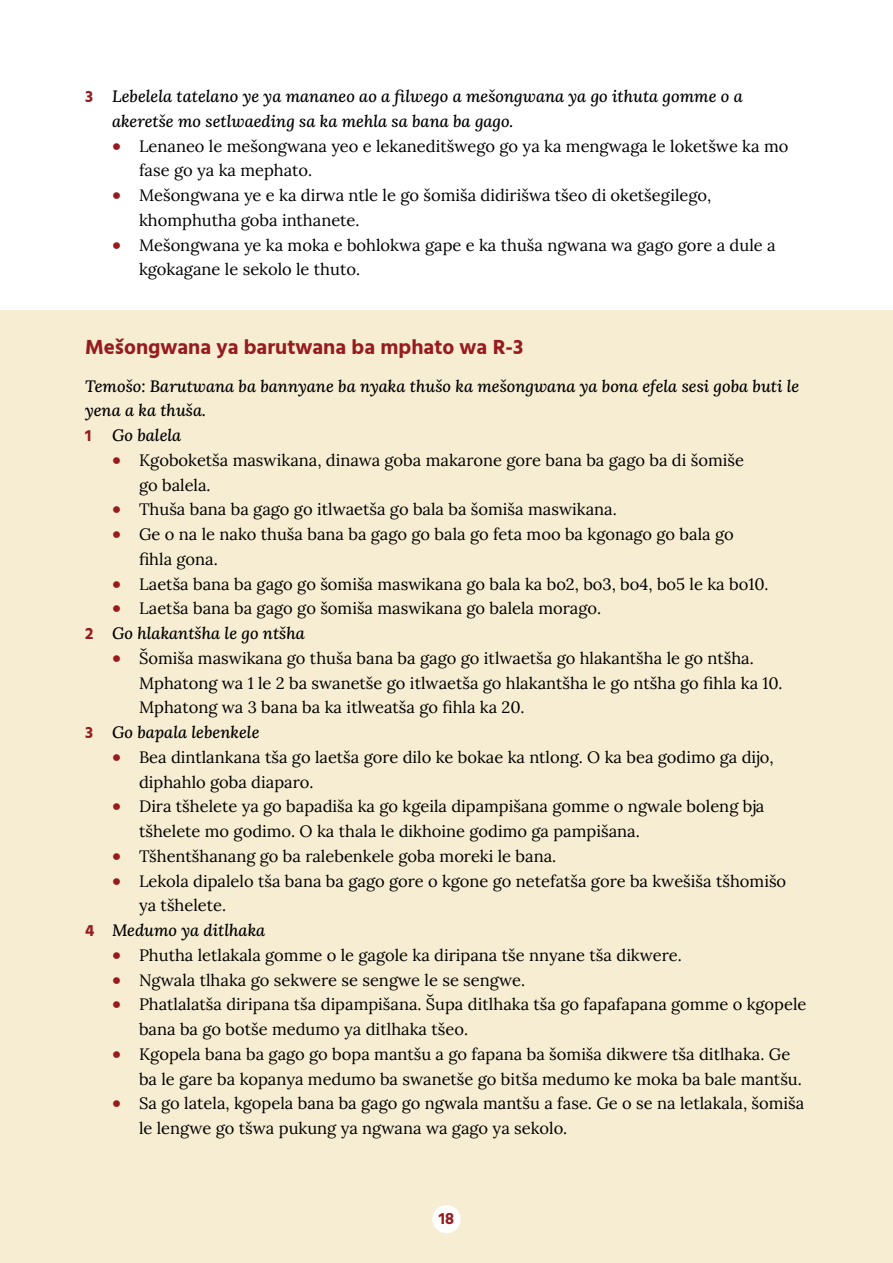
<style>
.page{position:relative;width:893px;height:1263px;background:#fff}
.page>*{position:absolute;margin:0;border:0;box-sizing:border-box;transform-origin:0 0}
.t1{font:700 21px "Hind";color:#971b1e}
.t2{font:16.5px/24.8px "Lora";color:#000}
.t3{font:italic 500 16.5px/24.8px "Lora";color:#000}
.t4{font:700 16.5px "Hind";color:#971b1e}
.s1{font-family:"Hind";font-weight:700;font-style:normal;color:#971b1e}
.s2{font-size:22.5px;color:#971b1e}
.s3{font-family:"Hind";font-weight:700;color:#971b1e}
.s4{font-weight:500;font-style:italic}
</style>
<div class="page">
<div style="left:0;top:310px;width:893px;height:953px;background:#f6edd2"></div>
<div style="left:432px;top:1205px;width:29px;height:28px;background:#fff;border-radius:50%"></div>
<p class="t3" style="left:112px;top:83px;width:632px;text-indent:-27px"><span class="s1">3</span> Lebelela tatelano ye ya mananeo ao a filwego a mešongwana ya go ithuta gomme o a akeretše mo setlwaeding sa ka mehla sa bana ba gago.</p>
<p class="t2" style="left:139px;top:132px;width:651px;text-indent:-27px"><span class="s2">•</span> Lenaneo le mešongwana yeo e lekaneditšwego go ya ka mengwaga le loketšwe ka mo fase go ya ka mephato.</p>
<p class="t2" style="left:139px;top:182px;width:574px;text-indent:-27px"><span class="s2">•</span> Mešongwana ye e ka dirwa ntle le go šomiša didirišwa tšeo di oketšegilego, khomphutha goba inthanete.</p>
<p class="t2" style="left:139px;top:231px;width:638px;text-indent:-27px"><span class="s2">•</span> Mešongwana ye ka moka e bohlokwa gape e ka thuša ngwana wa gago gore a dule a kgokagane le sekolo le thuto.</p>
<p class="t1" style="left:85px;top:334px;width:440px">Mešongwana ya barutwana ba mphato wa R-3</p>
<p class="t3" style="left:85px;top:373px;width:716px">Temošo: Barutwana ba bannyane ba nyaka thušo ka mešongwana ya bona efela sesi goba buti le yena a ka thuša.</p>
<p class="t4" style="left:85px;top:426px;width:8px">1</p>
<p class="t3" style="left:112px;top:422px;width:71px">Go balela</p>
<p class="t2" style="left:139px;top:446px;width:606px;text-indent:-27px"><span class="s2">•</span> Kgoboketša maswikana, dinawa goba makarone gore bana ba gago ba di šomiše go balela.</p>
<p class="t2" style="left:112px;top:496px;width:506px"><span class="s2">•</span> Thuša bana ba gago go itlwaetša go bala ba šomiša maswikana.</p>
<p class="t2" style="left:139px;top:521px;width:596px;text-indent:-27px"><span class="s2">•</span> Ge o na le nako thuša bana ba gago go bala go feta moo ba kgonago go bala go fihla gona.</p>
<p class="t2" style="left:112px;top:570px;width:658px"><span class="s2">•</span> Laetša bana ba gago go šomiša maswikana go bala ka bo2, bo3, bo4, bo5 le ka bo10.</p>
<p class="t2" style="left:85px;top:595px;width:518px;text-indent:27px"><span class="s2">•</span> Laetša bana ba gago go šomiša maswikana go balela morago.<br><span class="s3">2</span> <span class="s4">Go hlakantšha le go ntšha</span></p>
<p class="t2" style="left:112px;top:644px;width:643px"><span class="s2">•</span> Šomiša maswikana go thuša bana ba gago go itlwaetša go hlakantšha le go ntšha.</p>
<p class="t2" style="left:139px;top:669px;width:645px">Mphatong wa 1 le 2 ba swanetše go itlwaetša go hlakantšha le go ntšha go fihla ka 10.</p>
<p class="t2" style="left:139px;top:694px;width:387px">Mphatong wa 3 bana ba ka itlweatša go fihla ka 20.</p>
<p class="t3" style="left:85px;top:719px;width:176px"><span class="s1">3</span> Go bapala lebenkele</p>
<p class="t2" style="left:139px;top:743px;width:636px;text-indent:-27px"><span class="s2">•</span> Bea dintlankana tša go laetša gore dilo ke bokae ka ntlong. O ka bea godimo ga dijo, diphahlo goba diaparo.</p>
<p class="t2" style="left:139px;top:793px;width:627px;text-indent:-27px"><span class="s2">•</span> Dira tšhelete ya go bapadiša ka go kgeila dipampišana gomme o ngwale boleng bja tšhelete mo godimo. O ka thala le dikhoine godimo ga pampišana.</p>
<p class="t2" style="left:112px;top:842px;width:446px"><span class="s2">•</span> Tšhentšhanang go ba ralebenkele goba moreki le bana.</p>
<p class="t2" style="left:112px;top:867px;width:676px"><span class="s2">•</span> Lekola dipalelo tša bana ba gago gore o kgone go netefatša gore ba kwešiša tšhomišo</p>
<p class="t2" style="left:139px;top:892px;width:89px">ya tšhelete.</p>
<p class="t3" style="left:85px;top:917px;width:182px"><span class="s1">4</span> Medumo ya ditlhaka</p>
<p class="t2" style="left:112px;top:941px;width:571px"><span class="s2">•</span> Phutha letlakala gomme o le gagole ka diripana tše nnyane tša dikwere.</p>
<p class="t2" style="left:112px;top:966px;width:415px"><span class="s2">•</span> Ngwala tlhaka go sekwere se sengwe le se sengwe.</p>
<p class="t2" style="left:139px;top:991px;width:669px;text-indent:-27px"><span class="s2">•</span> Phatlalatša diripana tša dipampišana. Šupa ditlhaka tša go fapafapana gomme o kgopele bana ba go botše medumo ya ditlhaka tšeo.</p>
<p class="t2" style="left:139px;top:1040px;width:664px;text-indent:-27px"><span class="s2">•</span> Kgopela bana ba gago go bopa mantšu a go fapana ba šomiša dikwere tša ditlhaka. Ge ba le gare ba kopanya medumo ba swanetše go bitša medumo ke moka ba bale mantšu.</p>
<p class="t2" style="left:139px;top:1090px;width:667px;text-indent:-27px"><span class="s2">•</span> Sa go latela, kgopela bana ba gago go ngwala mantšu a fase. Ge o se na letlakala, šomiša le lengwe go tšwa pukung ya ngwana wa gago ya sekolo.</p>
<p class="t4" style="left:439px;top:1209px;width:17px">18</p>
</div>
